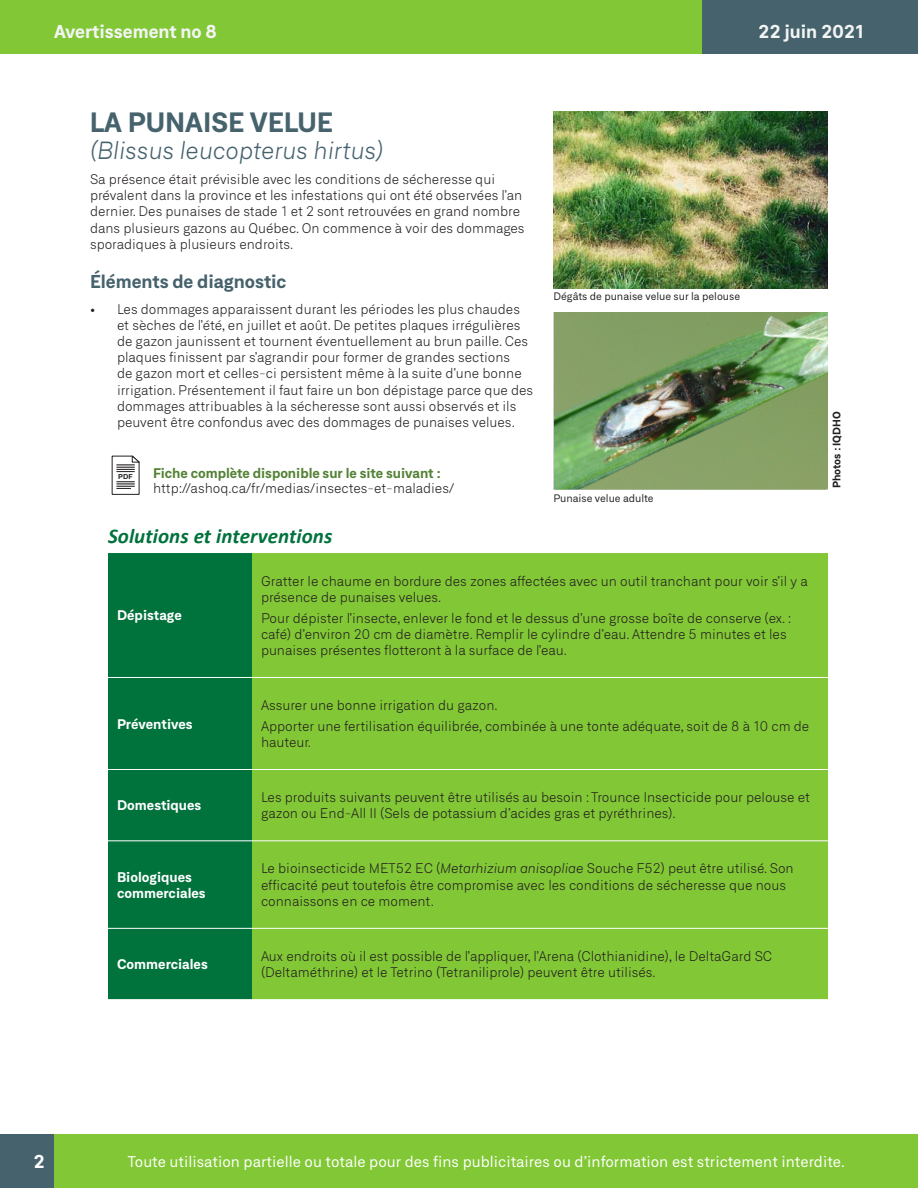
<style>
.page{position:relative;width:918px;height:1188px;background:#fff}
.page>*{position:absolute;margin:0;border:0;box-sizing:border-box;transform-origin:0 0}
.Section_1{font:700 27px "Neufile Grotesk";color:#46626d}
.Section_1-2{font:italic 300 24px "Neufile Grotesk";color:#46626d}
.SVP_Tableau_Titre{font:italic 700 21px "Calibri";letter-spacing:.005em;color:#00723c}
.t1{font:700 18px "Neufile Grotesk";color:#f3f4f4}
.Section_2{font:700 18px "Neufile Grotesk";color:#46626d}
.t2{font:700 18px "Neufile Grotesk";color:#fff}
.t3{font:15px "Neufile Grotesk";letter-spacing:.005em;color:#fff}
.Tableau_Texte_Couran{font:300 13.5px/16.2px "Neufile Grotesk";color:#231f20}
.SVP_Courant{font:300 13.5px/16.2px "Neufile Grotesk";color:#231f20}
.Fiche_disponible_Ret{font:300 13.5px/15px "Neufile Grotesk";color:#231f20}
.Tableau_Texte_gauche{font:700 13.5px/16.2px "Neufile Grotesk";letter-spacing:.005em;color:#fff}
.Bas_de_vignette{font:10.5px "Neufile Grotesk";color:#231f20}
.Crédit_Photo{font:700 10.5px "Neufile Grotesk";color:#231f20}
.t4{font:700 expanded 6.9px "Neufile Grotesk";color:#231f20}
.s1{font-weight:700;color:#548235}
.s2{font-style:italic}
</style>
<div class="page">
<div style="left:0;top:1134px;width:918px;height:54px;background:#82c836"></div>
<div style="left:0;top:1134px;width:54px;height:54px;background:#46626d"></div>
<div style="left:0;top:0;width:735px;height:54px;background:#82c836"></div>
<div style="left:108px;top:553px;width:144px;height:446px;background:#00723c"></div>
<div style="left:252px;top:553px;width:576px;height:446px;background:#82c836"></div>
<hr style="left:108px;top:677px;width:144px;height:1px;background:#fff">
<hr style="left:252px;top:677px;width:576px;height:1px;background:#fff">
<hr style="left:108px;top:769px;width:144px;height:1px;background:#fff">
<hr style="left:252px;top:769px;width:576px;height:1px;background:#fff">
<hr style="left:108px;top:840px;width:144px;height:1px;background:#fff">
<hr style="left:252px;top:840px;width:576px;height:1px;background:#fff">
<hr style="left:108px;top:928px;width:144px;height:1px;background:#fff">
<hr style="left:252px;top:928px;width:576px;height:1px;background:#fff">
<svg style="left:112px;top:456px;width:27px;height:39px"></svg>
<img style="left:554px;top:112px;width:274px;height:176px">
<img style="left:554px;top:312px;width:274px;height:178px">
<div style="left:702px;top:0;width:216px;height:54px;background:#46626d"></div>
<h3 class="t1" style="left:54px;top:20px;width:164px">Avertissement no 8</h3>
<h3 class="t1" style="left:758px;top:20px;width:107px">22 juin 2021</h3>
<p class="Section_1" style="left:90px;top:104px;width:245px">LA PUNAISE VELUE</p>
<p class="Section_1-2" style="left:90px;top:136px;width:295px">(Blissus leucopterus hirtus)</p>
<p class="SVP_Courant" style="left:90px;top:171px;width:436px">Sa présence était prévisible avec les conditions de sécheresse qui prévalent dans la province et les infestations qui ont été observées l’an dernier. Des punaises de stade 1 et 2 sont retrouvées en grand nombre dans plusieurs gazons au Québec. On commence à voir des dommages sporadiques à plusieurs endroits.</p>
<p class="Section_2" style="left:90px;top:270px;width:198px">Éléments de diagnostic</p>
<p class="SVP_Courant" style="left:117px;top:300px;width:418px;text-indent:-27px">• Les dommages apparaissent durant les périodes les plus chaudes et sèches de l’été, en juillet et août. De petites plaques irrégulières de gazon jaunissent et tournent éventuellement au brun paille. Ces plaques finissent par s’agrandir pour former de grandes sections<br>de gazon mort et celles-ci persistent même à la suite d’une bonne irrigation. Présentement il faut faire un bon dépistage parce que des dommages attribuables à la sécheresse sont aussi observés et ils peuvent être confondus avec des dommages de punaises velues.</p>
<p class="Fiche_disponible_Ret" style="left:153px;top:465px;width:303px"><span class="s1">Fiche complète disponible sur le site suivant : </span>http://ashoq.ca/fr/medias/insectes-et-maladies/</p>
<p class="SVP_Tableau_Titre" style="left:108px;top:521px;width:226px">Solutions et interventions</p>
<p class="t4" style="left:118px;top:472px;width:16px">PDF</p>
<p class="Bas_de_vignette" style="left:554px;top:290px;width:188px">Dégâts de punaise velue sur la pelouse</p>
<p class="Bas_de_vignette" style="left:554px;top:492px;width:102px">Punaise velue adulte</p>
<p class="Tableau_Texte_gauche" style="left:117px;top:607px;width:66px">Dépistage</p>
<p class="Tableau_Texte_gauche" style="left:117px;top:715px;width:77px">Préventives</p>
<p class="Tableau_Texte_Couran" style="left:261px;top:573px;width:548px">Gratter le chaume en bordure des zones affectées avec un outil tranchant pour voir s’il y a présence de punaises velues.</p>
<p class="Tableau_Texte_Couran" style="left:261px;top:609px;width:532px">Pour dépister l’insecte, enlever le fond et le dessus d’une grosse boîte de conserve (ex. : café) d’environ 20 cm de diamètre. Remplir le cylindre d’eau. Attendre 5 minutes et les punaises présentes flotteront à la surface de l’eau.</p>
<p class="Tableau_Texte_Couran" style="left:261px;top:697px;width:238px">Assurer une bonne irrigation du gazon.</p>
<p class="Tableau_Texte_Couran" style="left:261px;top:718px;width:550px">Apporter une fertilisation équilibrée, combinée à une tonte adéquate, soit de 8 à 10 cm de hauteur.</p>
<p class="Tableau_Texte_gauche" style="left:117px;top:797px;width:86px">Domestiques</p>
<p class="Tableau_Texte_Couran" style="left:261px;top:789px;width:550px">Les produits suivants peuvent être utilisés au besoin : Trounce Insecticide pour pelouse et gazon ou End-All II (Sels de potassium d’acides gras et pyréthrines).</p>
<p class="Tableau_Texte_gauche" style="left:117px;top:868px;width:90px">Biologiques commerciales</p>
<p class="Tableau_Texte_Couran" style="left:261px;top:860px;width:534px">Le bioinsecticide MET52 EC (<span class="s2">Metarhizium anisopliae</span> Souche F52) peut être utilisé. Son efficacité peut toutefois être compromise avec les conditions de sécheresse que nous connaissons en ce moment.</p>
<p class="Tableau_Texte_gauche" style="left:117px;top:956px;width:92px">Commerciales</p>
<p class="Tableau_Texte_Couran" style="left:261px;top:948px;width:513px">Aux endroits où il est possible de l’appliquer, l’Arena (Clothianidine), le DeltaGard SC (Deltaméthrine) et le Tetrino (Tetraniliprole) peuvent être utilisés.</p>
<p class="Crédit_Photo" style="left:830px;top:488px;width:78px;rotate:-90deg">Photos : IQDHO</p>
<h3 class="t2" style="left:34px;top:1149px;width:13px">2</h3>
<p class="t3" style="left:128px;top:1152px;width:718px">Toute utilisation partielle ou totale pour des fins publicitaires ou d’information est strictement interdite.</p>
</div>
